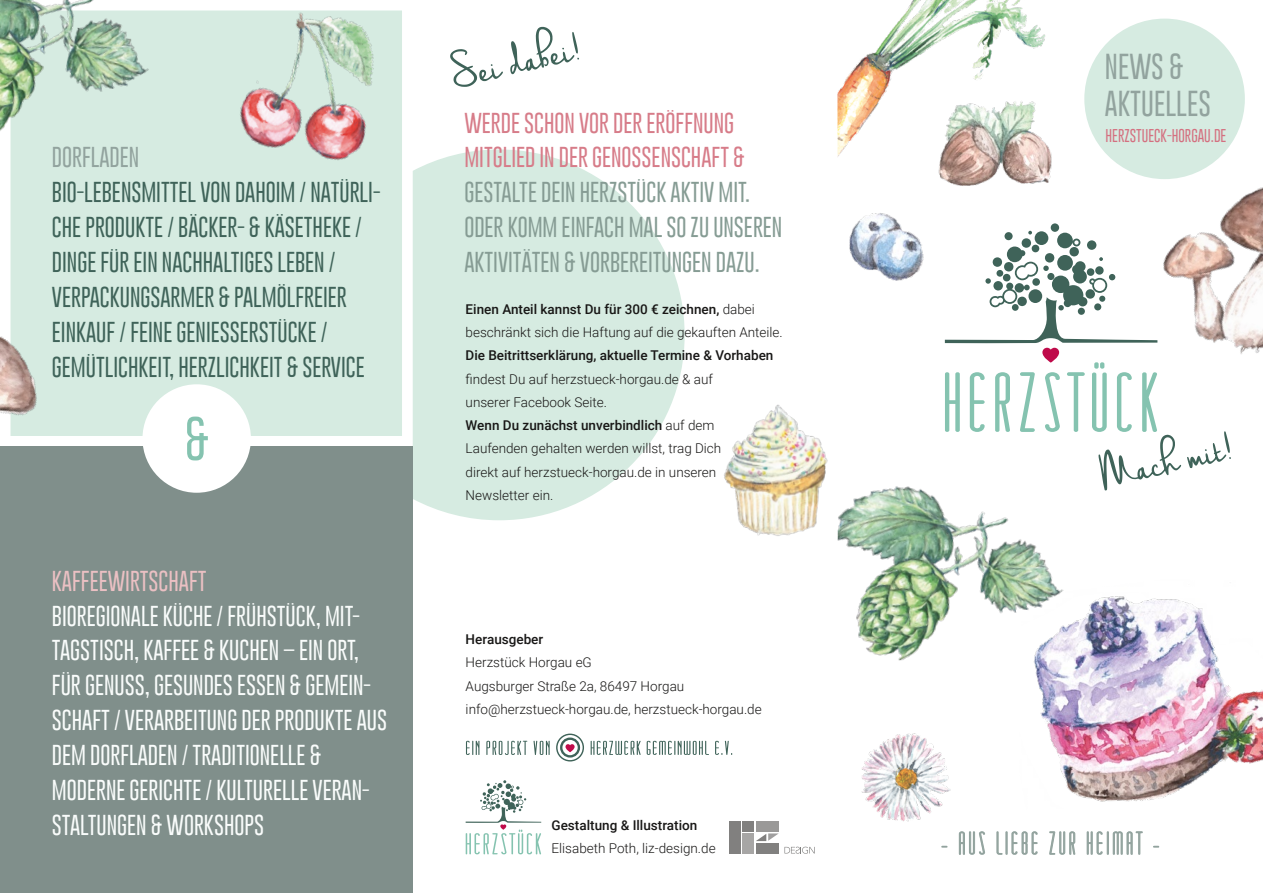
<style>
.page{position:relative;width:1263px;height:893px;background:#fff}
.page>*{position:absolute;margin:0;border:0;box-sizing:border-box;transform-origin:0 0}
.t1{font:70.5px "Wedding Chardonnay";color:#3f6359}
.t2{font:100 26.4px/37.2px "Gobold";color:#92a39e}
.t3{font:100 21px/35px "Gobold";color:#f9fcfb}
.t4{font:100 21px/35px "Gobold";color:#3f6359}
.t5{font:100 21px/35px "Gobold";color:#869c94}
.t6{font:100 21px/35px "Gobold";color:#d77c89}
.t7{font:100 21px "Gobold";color:#ebc0c3}
.t8{font:100 21px "Gobold";color:#92a39e}
.t9{font:300 13.5px/23.2px "Roboto";color:#181716}
.t10{font:500 13.5px "Roboto";color:#181716}
.t11{font:100 13.5px "Gobold";color:#d47080}
.s1{font-weight:500}
</style>
<div class="page">
<div style="left:1084px;top:19px;width:161px;height:160px;background:#d6ebe1;border-radius:50%"></div>
<svg style="left:412px;top:149px;width:273px;height:371px;fill:#d6ebe1"></svg>
<div style="left:5px;top:5px;width:402px;height:436px;background:#d6ebe1"></div>
<div style="left:0;top:0;width:412px;height:446px;border:10px solid #fff"></div>
<div style="left:0;top:446px;width:412px;height:447px;background:#808f8b"></div>
<img style="left:1040px;top:596px;width:223px;height:206px">
<img style="left:861px;top:733px;width:98px;height:102px">
<img style="left:849px;top:217px;width:75px;height:64px">
<img style="left:837px;top:0;width:208px;height:217px">
<img style="left:927px;top:97px;width:125px;height:97px">
<img style="left:845px;top:486px;width:241px;height:219px">
<img style="left:1135px;top:140px;width:128px;height:214px">
<img style="left:724px;top:404px;width:121px;height:137px">
<div style="left:142px;top:384px;width:109px;height:109px;background:#fff;border-radius:50%"></div>
<img style="left:224px;top:0;width:178px;height:183px">
<img style="left:0;top:0;width:168px;height:183px">
<img style="left:0;top:332px;width:67px;height:114px">
<svg style="left:187px;top:417px;width:21px;height:43px"></svg>
<svg style="left:959px;top:831px;width:26px;height:24px"></svg>
<svg style="left:997px;top:831px;width:40px;height:24px"></svg>
<svg style="left:1049px;top:831px;width:26px;height:24px"></svg>
<svg style="left:1087px;top:831px;width:56px;height:24px"></svg>
<div style="left:1051px;top:223px;width:8px;height:9px;background:#3f6359;border-radius:50%"></div>
<svg style="left:945px;top:231px;width:286px;height:259px"></svg>
<svg style="left:466px;top:780px;width:75px;height:74px"></svg>
<div style="left:729px;top:821px;width:11px;height:32px;background:#81807f"></div>
<div style="left:742px;top:833px;width:12px;height:20px;background:#a7a6a5"></div>
<div style="left:756px;top:843px;width:23px;height:10px;background:#81807f"></div>
<div style="left:756px;top:821px;width:23px;height:10px;background:#9a9998"></div>
<div style="left:742px;top:821px;width:12px;height:10px;background:#81807f"></div>
<svg style="left:784px;top:847px;width:31px;height:7px"></svg>
<svg style="left:756px;top:833px;width:23px;height:8px"></svg>
<svg style="left:647px;top:741px;width:62px;height:14px"></svg>
<svg style="left:715px;top:741px;width:17px;height:14px"></svg>
<div style="left:560px;top:737px;width:20px;height:21px;border:2px solid #3f6359;border-radius:50%"></div>
<div style="left:556px;top:734px;width:28px;height:27px;border:1px solid #3f6359;border-radius:50%"></div>
<svg style="left:565px;top:744px;width:10px;height:8px"></svg>
<svg style="left:466px;top:741px;width:13px;height:14px"></svg>
<svg style="left:486px;top:741px;width:41px;height:14px"></svg>
<svg style="left:533px;top:741px;width:17px;height:14px"></svg>
<svg style="left:591px;top:741px;width:50px;height:14px"></svg>
<h3 class="t8" style="left:52px;top:144px;width:89px">DORFLADEN</h3>
<h3 class="t4" style="left:52px;top:175px;width:330px">BIO-LEBENSMITTEL VON DAHOIM / NATÜRLI-CHE PRODUKTE / BÄCKER- &amp; KÄSETHEKE / DINGE FÜR EIN NACHHALTIGES LEBEN / VERPACKUNGSARMER &amp; PALMÖLFREIER EINKAUF / FEINE GENIESSERSTÜCKE / GEMÜTLICHKEIT, HERZLICHKEIT &amp; SERVICE</h3>
<h3 class="t7" style="left:52px;top:567px;width:156px">KAFFEEWIRTSCHAFT</h3>
<p class="t3" style="left:52px;top:598px;width:337px">BIOREGIONALE KÜCHE / FRÜHSTÜCK, MIT-TAGSTISCH, KAFFEE &amp; KUCHEN – EIN ORT, FÜR GENUSS, GESUNDES ESSEN &amp; GEMEIN-SCHAFT / VERARBEITUNG DER PRODUKTE AUS DEM DORFLADEN / TRADITIONELLE &amp; MODERNE GERICHTE / KULTURELLE VERAN-STALTUNGEN &amp; WORKSHOPS</p>
<h1 class="t1" style="left:445px;top:42px;width:132px;rotate:-13deg">Sei dabei!</h1>
<h3 class="t6" style="left:464px;top:105px;width:282px">WERDE SCHON VOR DER ERÖFFNUNG<br>MITGLIED IN DER GENOSSENSCHAFT &amp;</h3>
<h3 class="t5" style="left:464px;top:175px;width:319px">GESTALTE DEIN HERZSTÜCK AKTIV MIT.<br>ODER KOMM EINFACH MAL SO ZU UNSEREN<br>AKTIVITÄTEN &amp; VORBEREITUNGEN DAZU.</h3>
<p class="t9" style="left:466px;top:297px;width:319px"><span class="s1">Einen Anteil kannst Du für 300 € zeichnen,</span> dabei beschränkt sich die Haftung auf die gekauften Anteile.</p>
<p class="t10" style="left:466px;top:346px;width:309px">Die Beitrittserklärung, aktuelle Termine &amp; Vorhaben</p>
<p class="t9" style="left:466px;top:367px;width:257px">findest Du auf herzstueck-horgau.de &amp; auf unserer Facebook Seite.<br><span class="s1">Wenn Du zunächst unverbindlich</span> auf dem Laufenden gehalten werden willst, trag Dich direkt auf herzstueck-horgau.de in unseren Newsletter ein.</p>
<p class="t10" style="left:466px;top:630px;width:79px">Herausgeber</p>
<p class="t9" style="left:466px;top:650px;width:298px">Herzstück Horgau eG<br>Augsburger Straße 2a, 86497 Horgau info@herzstueck-horgau.de, herzstueck-horgau.de</p>
<p class="t10" style="left:551px;top:816px;width:147px">Gestaltung &amp; Illustration</p>
<p class="t9" style="left:551px;top:836px;width:166px">Elisabeth Poth, liz-design.de</p>
<h2 class="t2" style="left:1105px;top:48px;width:107px">NEWS &amp;<br>AKTUELLES</h2>
<p class="t11" style="left:1105px;top:127px;width:122px">HERZSTUECK-HORGAU.DE</p>
</div>
